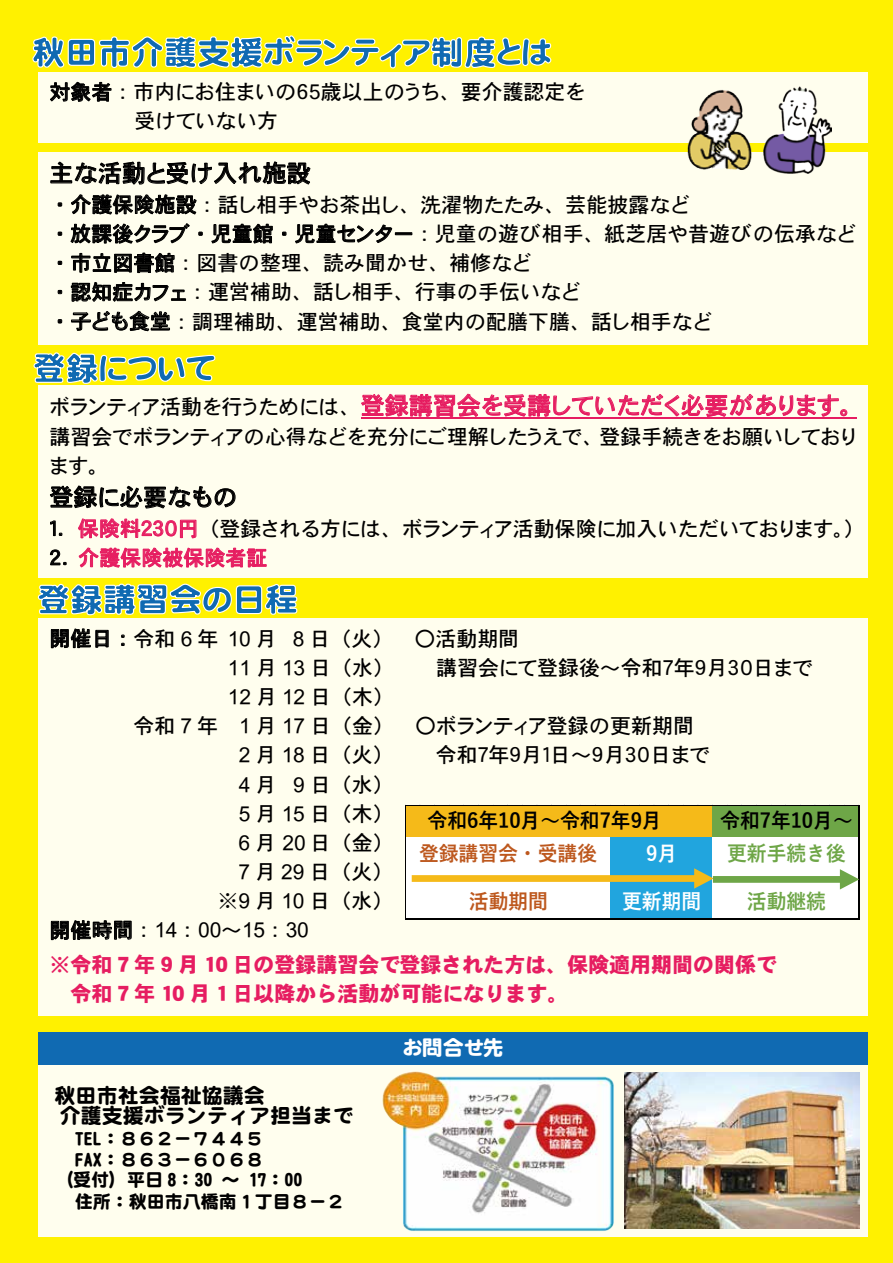
<style>
.page{position:relative;width:893px;height:1263px;background:#fff100}
.page>*{position:absolute;margin:0;border:0;box-sizing:border-box;transform-origin:0 0}
.t1{font:24px "DHHS Gothic W5 WINP RKSJ H";color:#e61d61}
.t2{font:24px "DHHS Gothic W5 WINP RKSJ H";color:#000}
.t3{font:21px/29.2px "DHHS Gothic W5 WINP RKSJ H";color:#000}
.t4{font:21px/29.1px "DFHS Gothic W9 WINP RKSJ H";color:#e61d61}
.t5{font:21px/21px "DF Maru Gothic SB WIN RKSJ H";letter-spacing:.005em;color:#000}
.t6{font:21px "DF Maru Gothic SB WIN RKSJ H";letter-spacing:-.04em;color:#fff}
.t7{font:700 20.7px "Yu Gothic";color:#000;scale:.95 1}
.t8{font:700 20.7px "Yu Gothic";color:#bd581e;scale:.95 1}
.t9{font:700 20.7px "Yu Gothic";color:#6ea647;scale:.95 1}
.t10{font:700 20.7px "Yu Gothic";color:#fff;scale:.95 1}
.t11{font:18px "DF Maru Gothic SB WIN RKSJ H";color:#000}
.s1{font-size:21px;color:#000}
.s2{color:#e61d61}
</style>
<div class="page">
<div style="left:39px;top:619px;width:829px;height:397px;background:#fffeee"></div>
<div style="left:39px;top:386px;width:829px;height:192px;background:#fffeee"></div>
<div style="left:39px;top:153px;width:829px;height:192px;background:#fffeee"></div>
<div style="left:39px;top:73px;width:829px;height:70px;background:#fffeee"></div>
<svg style="left:33px;top:352px;width:182px;height:32px"></svg>
<svg style="left:37px;top:577px;width:261px;height:39px"></svg>
<svg style="left:32px;top:35px;width:520px;height:67px"></svg>
<svg style="left:50px;top:161px;width:261px;height:24px"></svg>
<svg style="left:58px;top:202px;width:4px;height:4px"></svg>
<svg style="left:71px;top:194px;width:126px;height:21px"></svg>
<svg style="left:58px;top:232px;width:4px;height:4px"></svg>
<svg style="left:70px;top:223px;width:120px;height:21px"></svg>
<svg style="left:198px;top:232px;width:5px;height:4px"></svg>
<svg style="left:211px;top:224px;width:62px;height:20px"></svg>
<svg style="left:282px;top:232px;width:4px;height:4px"></svg>
<svg style="left:295px;top:224px;width:97px;height:20px"></svg>
<div style="left:395px;top:232px;width:17px;height:3px;border:1px solid #000"></div>
<svg style="left:58px;top:261px;width:4px;height:4px"></svg>
<svg style="left:71px;top:253px;width:104px;height:20px"></svg>
<svg style="left:58px;top:290px;width:4px;height:4px"></svg>
<svg style="left:71px;top:282px;width:115px;height:20px"></svg>
<svg style="left:58px;top:319px;width:4px;height:4px"></svg>
<svg style="left:71px;top:311px;width:99px;height:20px"></svg>
<svg style="left:361px;top:394px;width:486px;height:23px"></svg>
<hr style="left:361px;top:418px;width:496px;height:1px;background:#e61d61">
<svg style="left:50px;top:485px;width:186px;height:24px"></svg>
<svg style="left:50px;top:520px;width:12px;height:16px"></svg>
<svg style="left:78px;top:518px;width:118px;height:20px"></svg>
<svg style="left:50px;top:549px;width:17px;height:16px"></svg>
<svg style="left:79px;top:547px;width:188px;height:21px"></svg>
<svg style="left:51px;top:628px;width:58px;height:20px"></svg>
<svg style="left:121px;top:635px;width:4px;height:11px"></svg>
<svg style="left:51px;top:920px;width:81px;height:20px"></svg>
<div style="left:406px;top:806px;width:307px;height:32px;background:#f5ba19"></div>
<div style="left:712px;top:806px;width:148px;height:32px;background:#6ea647"></div>
<div style="left:406px;top:837px;width:205px;height:82px;background:#fff"></div>
<div style="left:610px;top:837px;width:103px;height:82px;background:#21a5de"></div>
<div style="left:712px;top:837px;width:148px;height:82px;background:#fff"></div>
<hr style="left:406px;top:805px;width:454px;height:1px;background:#000">
<hr style="left:405px;top:805px;width:1px;height:114px;background:#000">
<hr style="left:406px;top:918px;width:454px;height:1px;background:#000">
<hr style="left:858px;top:806px;width:2px;height:113px;background:#000">
<svg style="left:412px;top:868px;width:447px;height:21px"></svg>
<div style="left:38px;top:1032px;width:830px;height:205px;background:#fffeee"></div>
<img style="left:625px;top:1072px;width:235px;height:156px">
<div style="left:38px;top:1032px;width:830px;height:33px;background:#106ab2"></div>
<img style="left:764px;top:87px;width:67px;height:86px">
<img style="left:683px;top:89px;width:70px;height:81px">
<img style="left:382px;top:1071px;width:232px;height:160px">
<p class="t3" style="left:134px;top:78px;width:452px;text-indent:-85px">対象者：市内にお住まいの６５歳以上のうち、要介護認定を受けていない方</p>
<p class="t2" style="left:49px;top:161px;width:263px">主な活動と受け入れ施設</p>
<p class="t3" style="left:49px;top:191px;width:808px">・介護保険施設：話し相手やお茶出し、洗濯物たたみ、芸能披露など<br>・放課後クラブ・児童館・児童センター：児童の遊び相手、紙芝居や昔遊びの伝承など・市立図書館：図書の整理、読み聞かせ、補修など<br>・認知症カフェ：運営補助、話し相手、行事の手伝いなど<br>・子ども食堂：調理補助、運営補助、食堂内の配膳下膳、話し相手など</p>
<p class="t1" style="left:49px;top:393px;width:815px"><span class="s1">ボランティア活動を行うためには、</span>登録講習会を受講していただく必要があります。</p>
<p class="t3" style="left:49px;top:423px;width:808px">講習会でボランティアの心得などを充分にご理解したうえで、登録手続きをお願いしております。</p>
<p class="t2" style="left:49px;top:485px;width:189px">登録に必要なもの</p>
<p class="t3" style="left:49px;top:514px;width:817px">１．<span class="s2">保険料２３０円</span>（登録される方には、ボランティア活動保険に加入いただいております。）<br>２．<span class="s2">介護保険被保険者証</span></p>
<p class="t3" style="left:228px;top:624px;width:293px;text-indent:-178px">開催日：令和 6 年 10 月 8 日（火） 〇活動期間<br>11 月 13 日（水）</p>
<p class="t3" style="left:436px;top:653px;width:379px">講習会にて登録後～令和７年９月３０日まで</p>
<p class="t3" style="left:228px;top:683px;width:168px">12 月 12 日（木）</p>
<p class="t3" style="left:133px;top:712px;width:562px">令和 7 年 1 月 17 日（金） 〇ボランティア登録の更新期間</p>
<p class="t3" style="left:239px;top:741px;width:156px">2 月 18 日（火）</p>
<p class="t3" style="left:436px;top:741px;width:276px">令和７年９月１日～９月３０日まで</p>
<p class="t3" style="left:239px;top:770px;width:156px">4 月 9 日（水）</p>
<p class="t3" style="left:239px;top:799px;width:156px">5 月 15 日（木）</p>
<p class="t3" style="left:238px;top:829px;width:157px">6 月 20 日（金）</p>
<p class="t3" style="left:238px;top:858px;width:156px">7 月 29 日（火）</p>
<p class="t3" style="left:218px;top:887px;width:177px">※9 月 10 日（水）</p>
<p class="t3" style="left:49px;top:916px;width:261px">開催時間：14：00～15：30</p>
<p class="t4" style="left:70px;top:950px;width:708px;text-indent:-21px">※令和 7 年 9 月 10 日の登録講習会で登録された方は、保険適用期間の関係で令和 7 年 10 月 1 日以降から活動が可能になります。</p>
<p class="t7" style="left:428px;top:809px;width:248px">令和6年10月～令和7年9月</p>
<p class="t7" style="left:720px;top:809px;width:141px">令和7年10月～</p>
<p class="t8" style="left:419px;top:841px;width:189px">登録講習会・受講後</p>
<p class="t9" style="left:727px;top:841px;width:127px">更新手続き後</p>
<p class="t10" style="left:622px;top:890px;width:85px">更新期間</p>
<p class="t9" style="left:747px;top:890px;width:85px">活動継続</p>
<p class="t10" style="left:646px;top:841px;width:34px">9月</p>
<p class="t8" style="left:469px;top:890px;width:85px">活動期間</p>
<p class="t5" style="left:55px;top:1085px;width:301px">秋田市社会福祉協議会<br>介護支援ボランティア担当まで</p>
<p class="t11" style="left:75px;top:1129px;width:190px">TEL：８６２－７４４５</p>
<p class="t11" style="left:75px;top:1150px;width:190px">FAX：８６３－６０６８</p>
<p class="t11" style="left:55px;top:1171px;width:249px">（受付）平日 8：30 ～ 17：00</p>
<p class="t11" style="left:75px;top:1192px;width:271px">住所：秋田市八橋南１丁目８－２</p>
<p class="t6" style="left:402px;top:1037px;width:103px">お問合せ先</p>
</div>
